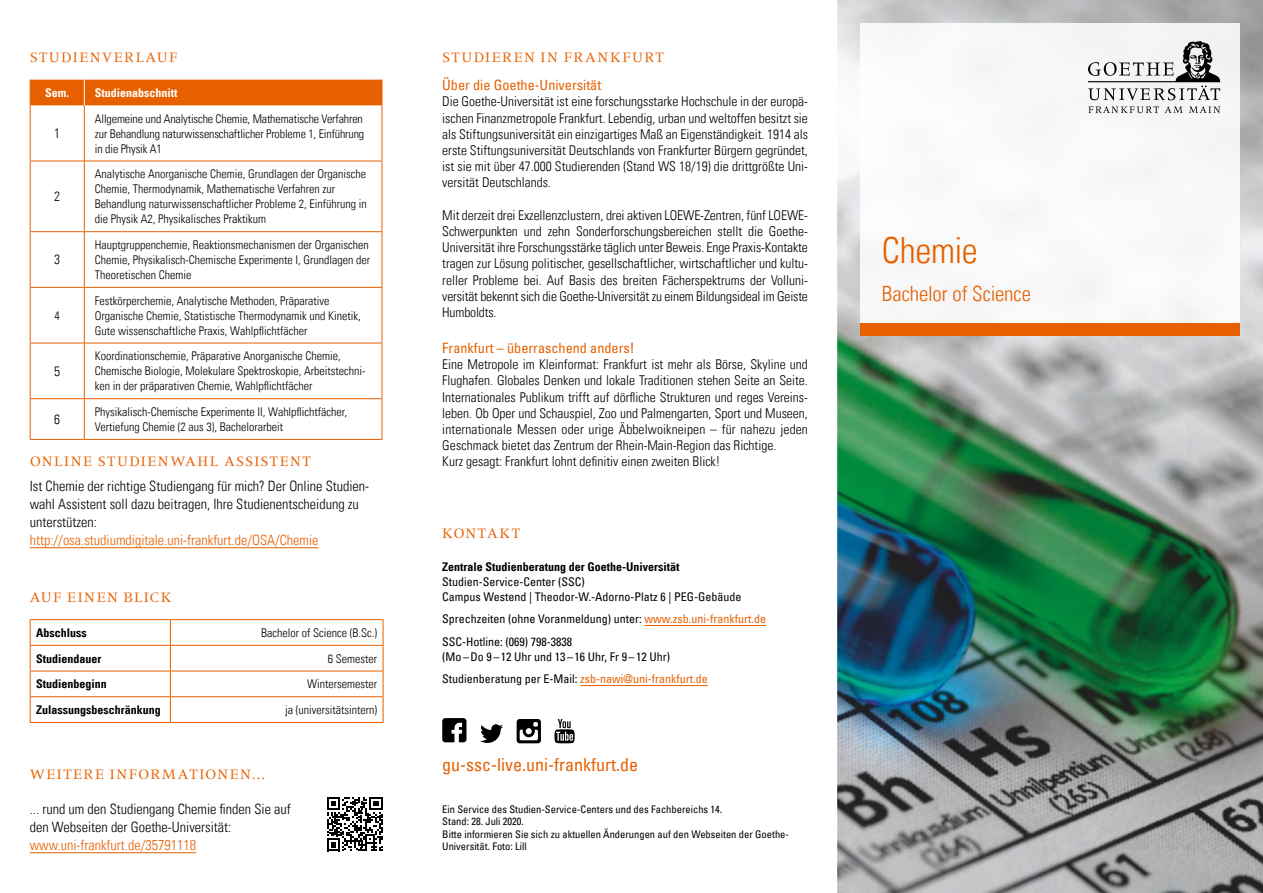
<style>
.page{position:relative;width:1263px;height:893px;background:#fff}
.page>*{position:absolute;margin:0;border:0;box-sizing:border-box;transform-origin:0 0}
.t1{font:36px "Univers Com 47 Light Cond";letter-spacing:-.01em;color:#e76000}
.t2{font:21px "Univers Com 47 Light Cond";letter-spacing:-.005em;color:#e76000}
.t3{font:condensed 18px "Univers Com 57";color:#e76000}
.t4{font:15px "Meridien";letter-spacing:.1em;color:#e76000}
.t5{font:15px "Meridien";letter-spacing:.08em;color:#e76000}
.t6{font:15px "Meridien";letter-spacing:.075em;color:#e76000}
.t7{font:14.25px/18px "Univers Com 47 Light Cond";color:#000}
.t8{font:14.25px "Univers Com 47 Light Cond";color:#e76000}
.t9{font:condensed 14.25px "Univers Com 57";color:#e76000}
.t10{font:13.5px/16.2px "Univers Com 47 Light Cond";color:#000;text-align:justify}
.t11{font:12px/15px "Univers Com 47 Light Cond";color:#000}
.t12{font:condensed 12px/22.5px "Univers Com 57";color:#000}
.t13{font:12px "Univers Com 67 Bold Cond";color:#000}
.t14{font:12px "Univers Com 67 Bold Cond";color:#fff}
.t15{font:condensed 10.5px/12.6px "Univers Com 57";color:#000}
.s1{color:#e76000}
</style>
<div class="page">
<img style="left:838px;top:0;width:425px;height:893px">
<div style="left:860px;top:323px;width:380px;height:13px;background:#e76000"></div>
<hr style="left:30px;top:852px;width:166px;height:1px;background:#e76000">
<hr style="left:30px;top:547px;width:289px;height:1px;background:#e76000">
<svg style="left:327px;top:797px;width:56px;height:54px"></svg>
<div style="left:860px;top:23px;width:380px;height:300px;background:#fff"></div>
<hr style="left:30px;top:105px;width:1px;height:56px;background:#e76000">
<hr style="left:84px;top:105px;width:1px;height:56px;background:#e76000">
<hr style="left:382px;top:105px;width:1px;height:56px;background:#e76000">
<hr style="left:84px;top:161px;width:298px;height:1px;background:#e76000">
<hr style="left:382px;top:161px;width:1px;height:70px;background:#e76000">
<hr style="left:84px;top:231px;width:298px;height:1px;background:#e76000">
<hr style="left:382px;top:232px;width:1px;height:55px;background:#e76000">
<hr style="left:84px;top:287px;width:298px;height:1px;background:#e76000">
<hr style="left:382px;top:288px;width:1px;height:55px;background:#e76000">
<hr style="left:84px;top:343px;width:298px;height:1px;background:#e76000">
<hr style="left:382px;top:343px;width:1px;height:55px;background:#e76000">
<hr style="left:30px;top:161px;width:54px;height:1px;background:#e76000">
<hr style="left:30px;top:161px;width:1px;height:70px;background:#e76000">
<hr style="left:84px;top:161px;width:1px;height:70px;background:#e76000">
<hr style="left:30px;top:231px;width:54px;height:1px;background:#e76000">
<hr style="left:30px;top:232px;width:1px;height:55px;background:#e76000">
<hr style="left:84px;top:232px;width:1px;height:55px;background:#e76000">
<hr style="left:30px;top:287px;width:54px;height:1px;background:#e76000">
<hr style="left:30px;top:288px;width:1px;height:55px;background:#e76000">
<hr style="left:84px;top:288px;width:1px;height:55px;background:#e76000">
<hr style="left:84px;top:398px;width:298px;height:1px;background:#e76000">
<hr style="left:382px;top:399px;width:1px;height:40px;background:#e76000">
<hr style="left:84px;top:439px;width:298px;height:1px;background:#e76000">
<hr style="left:30px;top:343px;width:54px;height:1px;background:#e76000">
<hr style="left:30px;top:343px;width:1px;height:55px;background:#e76000">
<hr style="left:84px;top:343px;width:1px;height:55px;background:#e76000">
<hr style="left:30px;top:398px;width:54px;height:1px;background:#e76000">
<hr style="left:30px;top:399px;width:1px;height:40px;background:#e76000">
<hr style="left:84px;top:399px;width:1px;height:40px;background:#e76000">
<hr style="left:30px;top:439px;width:54px;height:1px;background:#e76000">
<div style="left:30px;top:80px;width:353px;height:25px;background:#e76000"></div>
<hr style="left:30px;top:619px;width:140px;height:1px;background:#e76000">
<hr style="left:170px;top:619px;width:213px;height:1px;background:#e76000">
<hr style="left:30px;top:645px;width:140px;height:1px;background:#e76000">
<hr style="left:170px;top:645px;width:213px;height:1px;background:#e76000">
<hr style="left:30px;top:671px;width:140px;height:1px;background:#e76000">
<hr style="left:170px;top:671px;width:213px;height:1px;background:#e76000">
<hr style="left:30px;top:696px;width:140px;height:1px;background:#e76000">
<svg style="left:30px;top:620px;width:1px;height:102px"></svg>
<hr style="left:170px;top:696px;width:213px;height:1px;background:#e76000">
<svg style="left:170px;top:620px;width:1px;height:102px"></svg>
<svg style="left:383px;top:620px;width:1px;height:102px"></svg>
<hr style="left:30px;top:722px;width:140px;height:1px;background:#e76000">
<hr style="left:170px;top:722px;width:213px;height:1px;background:#e76000">
<hr style="left:644px;top:625px;width:122px;height:1px;background:#e76000">
<hr style="left:580px;top:685px;width:128px;height:1px;background:#e76000">
<svg style="left:1088px;top:41px;width:132px;height:72px"></svg>
<svg style="left:442px;top:718px;width:24px;height:24px"></svg>
<svg style="left:480px;top:724px;width:23px;height:19px"></svg>
<svg style="left:517px;top:719px;width:24px;height:24px"></svg>
<svg style="left:554px;top:719px;width:21px;height:24px"></svg>
<p class="t4" style="left:30px;top:48px;width:149px">STUDIENVERLAUF</p>
<p class="t14" style="left:45px;top:85px;width:25px">Sem.</p>
<p class="t14" style="left:95px;top:85px;width:84px">Studienabschnitt</p>
<p class="t10" style="left:54px;top:125px;width:7px">1</p>
<p class="t11" style="left:95px;top:111px;width:271px;text-align:justify">Allgemeine und Analytische Chemie, Mathematische Verfahren zur Behandlung naturwissenschaftlicher Probleme 1, Einführung in die Physik A1</p>
<p class="t10" style="left:54px;top:188px;width:7px">2</p>
<p class="t10" style="left:54px;top:252px;width:7px">3</p>
<p class="t11" style="left:55px;top:308px;width:7px">4</p>
<p class="t10" style="left:54px;top:363px;width:7px">5</p>
<p class="t11" style="left:95px;top:166px;width:273px">Analytische Anorganische Chemie, Grundlagen der Organische Chemie, Thermodynamik, Mathematische Verfahren zur Behandlung naturwissenschaftlicher Probleme 2, Einführung in die Physik A2, Physikalisches Praktikum</p>
<p class="t11" style="left:95px;top:237px;width:277px;text-align:justify">Hauptgruppenchemie, Reaktionsmechanismen der Organischen Chemie, Physikalisch-Chemische Experimente I, Grundlagen der Theoretischen Chemie</p>
<p class="t11" style="left:95px;top:293px;width:267px">Festkörperchemie, Analytische Methoden, Präparative<br>Organische Chemie, Statistische Thermodynamik und Kinetik,<br>Gute wissenschaftliche Praxis, Wahlpflichtfächer</p>
<p class="t11" style="left:95px;top:348px;width:272px">Koordinationschemie, Präparative Anorganische Chemie,<br>Chemische Biologie, Molekulare Spektroskopie, Arbeitstechni&shy;ken in der präparativen Chemie, Wahlpflichtfächer</p>
<p class="t10" style="left:54px;top:411px;width:7px">6</p>
<p class="t11" style="left:95px;top:404px;width:254px">Physikalisch-Chemische Experimente II, Wahlpflichtfächer,<br>Vertiefung Chemie (2 aus 3), Bachelorarbeit</p>
<p class="t4" style="left:30px;top:453px;width:283px">ONLINE STUDIENWAHL ASSISTENT</p>
<p class="t7" style="left:30px;top:477px;width:341px">Ist Chemie der richtige Studiengang für mich? Der Online Studien&shy;wahl Assistent soll dazu beitragen, Ihre Studienentscheidung zu unterstützen:</p>
<p class="t8" style="left:30px;top:532px;width:290px">http://osa.studiumdigitale.uni-frankfurt.de/OSA/Chemie</p>
<p class="t5" style="left:30px;top:589px;width:143px">AUF EINEN BLICK</p>
<p class="t13" style="left:36px;top:625px;width:52px">Abschluss</p>
<p class="t11" style="left:261px;top:625px;width:117px">Bachelor of Science (B.Sc.)</p>
<p class="t13" style="left:36px;top:651px;width:67px">Studiendauer</p>
<p class="t11" style="left:328px;top:651px;width:51px">6 Semester</p>
<p class="t13" style="left:36px;top:677px;width:72px">Studienbeginn</p>
<p class="t11" style="left:307px;top:676px;width:71px">Wintersemester</p>
<p class="t13" style="left:36px;top:702px;width:126px">Zulassungsbeschränkung</p>
<p class="t11" style="left:285px;top:702px;width:93px">ja (universitätsintern)</p>
<p class="t4" style="left:30px;top:766px;width:237px">WEITERE INFORMATIONEN...</p>
<p class="t7" style="left:30px;top:800px;width:263px">... rund um den Studiengang Chemie finden Sie auf den Webseiten der Goethe-Universität:</p>
<p class="t8" style="left:30px;top:837px;width:168px">www.uni-frankfurt.de/35791118</p>
<p class="t4" style="left:442px;top:48px;width:223px">STUDIEREN IN FRANKFURT</p>
<p class="t9" style="left:442px;top:76px;width:161px">Über die Goethe-Universität</p>
<p class="t10" style="left:442px;top:93px;width:367px">Die Goethe-Universität ist eine forschungsstarke Hochschule in der europä&shy;ischen Finanzmetropole Frankfurt. Lebendig, urban und weltoffen besitzt sie als Stiftungsuniversität ein einzigartiges Maß an Eigenständigkeit. 1914 als erste Stiftungsuniversität Deutschlands von Frankfurter Bürgern gegründet, ist sie mit über 47.000 Studierenden (Stand WS 18/19) die drittgrößte Uni&shy;versität Deutschlands.</p>
<p class="t10" style="left:442px;top:207px;width:367px">Mit derzeit drei Exzellenzclustern, drei aktiven LOEWE-Zentren, fünf LOEWE-Schwerpunkten und zehn Sonderforschungsbereichen stellt die Goethe-Universität ihre Forschungsstärke täglich unter Beweis. Enge Praxis-Kontakte tragen zur Lösung politischer, gesellschaftlicher, wirtschaftlicher und kultu&shy;reller Probleme bei. Auf Basis des breiten Fächerspektrums der Volluni&shy;versität bekennt sich die Goethe-Universität zu einem Bildungsideal im Geiste Humboldts.</p>
<p class="t9" style="left:442px;top:339px;width:194px">Frankfurt – überraschend anders!</p>
<p class="t10" style="left:442px;top:356px;width:367px;text-align:left">Eine Metropole im Kleinformat: Frankfurt ist mehr als Börse, Skyline und Flughafen. Globales Denken und lokale Traditionen stehen Seite an Seite.<br>Internationales Publikum trifft auf dörfliche Strukturen und reges Vereins&shy;leben. Ob Oper und Schauspiel, Zoo und Palmengarten, Sport und Museen, internationale Messen oder urige Äbbelwoikneipen – für nahezu jeden Geschmack bietet das Zentrum der Rhein-Main-Region das Richtige.<br>Kurz gesagt: Frankfurt lohnt definitiv einen zweiten Blick!</p>
<p class="t6" style="left:442px;top:525px;width:79px">KONTAKT</p>
<p class="t13" style="left:442px;top:559px;width:239px">Zentrale Studienberatung der Goethe-Universität</p>
<p class="t12" style="left:442px;top:574px;width:301px;line-height:15px">Studien-Service-Center (SSC)<br>Campus Westend | Theodor-W.-Adorno-Platz 6 | PEG-Gebäude</p>
<p class="t12" style="left:442px;top:608px;width:325px">Sprechzeiten (ohne Voranmeldung) unter: <span class="s1">www.zsb.uni-frankfurt.de<br></span>SSC-Hotline: (069) 798-3838</p>
<p class="t12" style="left:442px;top:645px;width:267px">(Mo–Do 9 –12 Uhr und 13–16 Uhr, Fr 9 –12 Uhr)<br>Studienberatung per E-Mail: <span class="s1">zsb-nawi@uni-frankfurt.de</span></p>
<h3 class="t3" style="left:442px;top:753px;width:197px">gu-ssc-live.uni-frankfurt.de</h3>
<p class="t15" style="left:442px;top:802px;width:348px">Ein Service des Studien-Service-Centers und des Fachbereichs 14.<br>Stand: 28. Juli 2020.<br>Bitte informieren Sie sich zu aktuellen Änderungen auf den Webseiten der Goethe-Universität. Foto: Lill</p>
<h1 class="t1" style="left:882px;top:229px;width:98px">Chemie</h1>
<h2 class="t2" style="left:882px;top:281px;width:151px">Bachelor of Science</h2>
</div>
